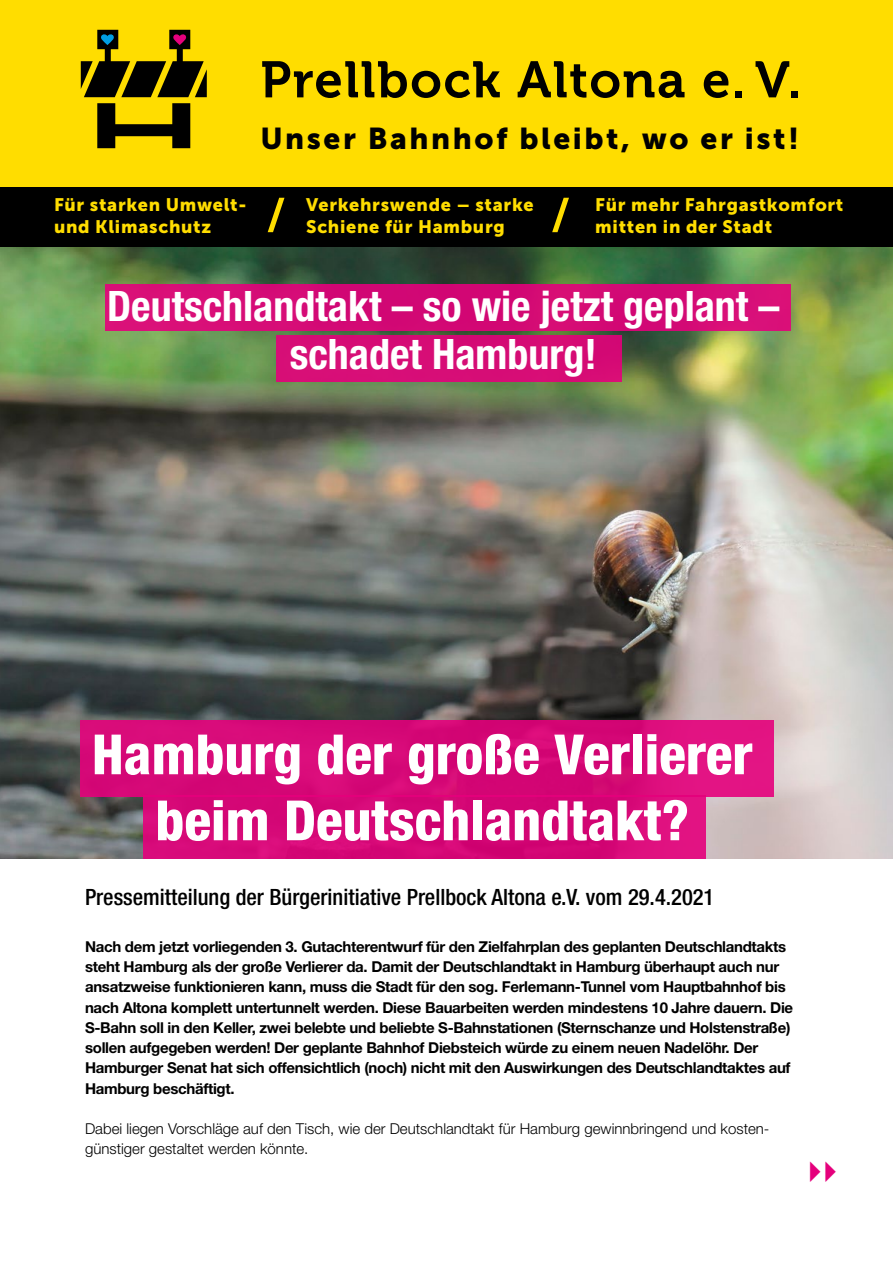
<style>
.page{position:relative;width:893px;height:1263px;background:#fff}
.page>*{position:absolute;margin:0;border:0;box-sizing:border-box;transform-origin:0 0}
.t1{font:800 condensed 55.5px/66px "Helvetica Neue LT Std";color:#fff;text-align:center}
.t2{font:51px "Museo 700";letter-spacing:.03em;color:#000}
.t3{font:700 condensed 42px/48px "Helvetica Neue LT Std";color:#fff;text-align:center}
.t4{font:30px "Museo Sans 900";letter-spacing:.085em;color:#000}
.t5{font:500 condensed 22.5px "Helvetica Neue LT Std";color:#000}
.t6{font:18px/21.6px "Museo Sans 900";letter-spacing:.04em;color:#fd0}
.t7{font:700 15px/20.2px "Helvetica Neue LT Std";letter-spacing:-.02em;color:#000}
.t8{font:300 15px/20.2px "Helvetica Neue LT Std";color:#000}
</style>
<div class="page">
<img style="left:0;top:247px;width:893px;height:612px">
<div style="left:144px;top:795px;width:562px;height:64px;background:linear-gradient(to right,#d40776,#d80979)"></div>
<div style="left:81px;top:720px;width:693px;height:76px;background:#d70a79"></div>
<div style="left:0;top:186px;width:893px;height:61px;background:#000"></div>
<div style="left:0;top:0;width:893px;height:186px;background:#fd0"></div>
<svg style="left:81px;top:30px;width:126px;height:118px"></svg>
<svg style="left:267px;top:198px;width:18px;height:34px"></svg>
<svg style="left:552px;top:198px;width:17px;height:34px"></svg>
<div style="left:106px;top:285px;width:685px;height:46px;background:#d50c75"></div>
<div style="left:276px;top:336px;width:346px;height:46px;background:#d70d76"></div>
<h2 class="t2" style="left:260px;top:51px;width:542px">Prellbock Altona e. V.</h2>
<h3 class="t4" style="left:260px;top:121px;width:540px">Unser Bahnhof bleibt, wo er ist!</h3>
<p class="t6" style="left:54px;top:194px;width:194px">Für starken Umwelt&shy;und Klimaschutz</p>
<p class="t6" style="left:306px;top:194px;width:229px">Verkehrswende – starke<br>Schiene für Hamburg</p>
<p class="t6" style="left:595px;top:194px;width:250px">Für mehr Fahrgastkomfort mitten in der Stadt</p>
<h3 class="t3" style="left:107px;top:281px;width:674px">Deutschlandtakt – so wie jetzt geplant – schadet Hamburg!</h3>
<h1 class="t1" style="left:92px;top:720px;width:662px">Hamburg der große Verlierer beim Deutschlandtakt?</h1>
<h3 class="t5" style="left:85px;top:883px;width:631px">Pressemitteilung der Bürgerinitiative Prellbock Altona e.V. vom 29.4.2021</h3>
<p class="t7" style="left:85px;top:936px;width:710px">Nach dem jetzt vorliegenden 3. Gutachterentwurf für den Zielfahrplan des geplanten Deutschlandtakts steht Hamburg als der große Verlierer da. Damit der Deutschlandtakt in Hamburg überhaupt auch nur ansatzweise funktionieren kann, muss die Stadt für den sog. Ferlemann-Tunnel vom Hauptbahnhof bis nach Altona komplett untertunnelt werden. Diese Bauarbeiten werden mindestens 10 Jahre dauern. Die S-Bahn soll in den Keller, zwei belebte und beliebte S-Bahnstationen (Sternschanze und Holstenstraße) sollen aufgegeben werden! Der geplante Bahnhof Diebsteich würde zu einem neuen Nadelöhr. Der Hamburger Senat hat sich offensichtlich (noch) nicht mit den Auswirkungen des Deutschlandtaktes auf Hamburg beschäftigt.</p>
<p class="t8" style="left:85px;top:1118px;width:686px">Dabei liegen Vorschläge auf den Tisch, wie der Deutschlandtakt für Hamburg gewinnbringend und kosten&shy;günstiger gestaltet werden könnte.</p>
</div>
